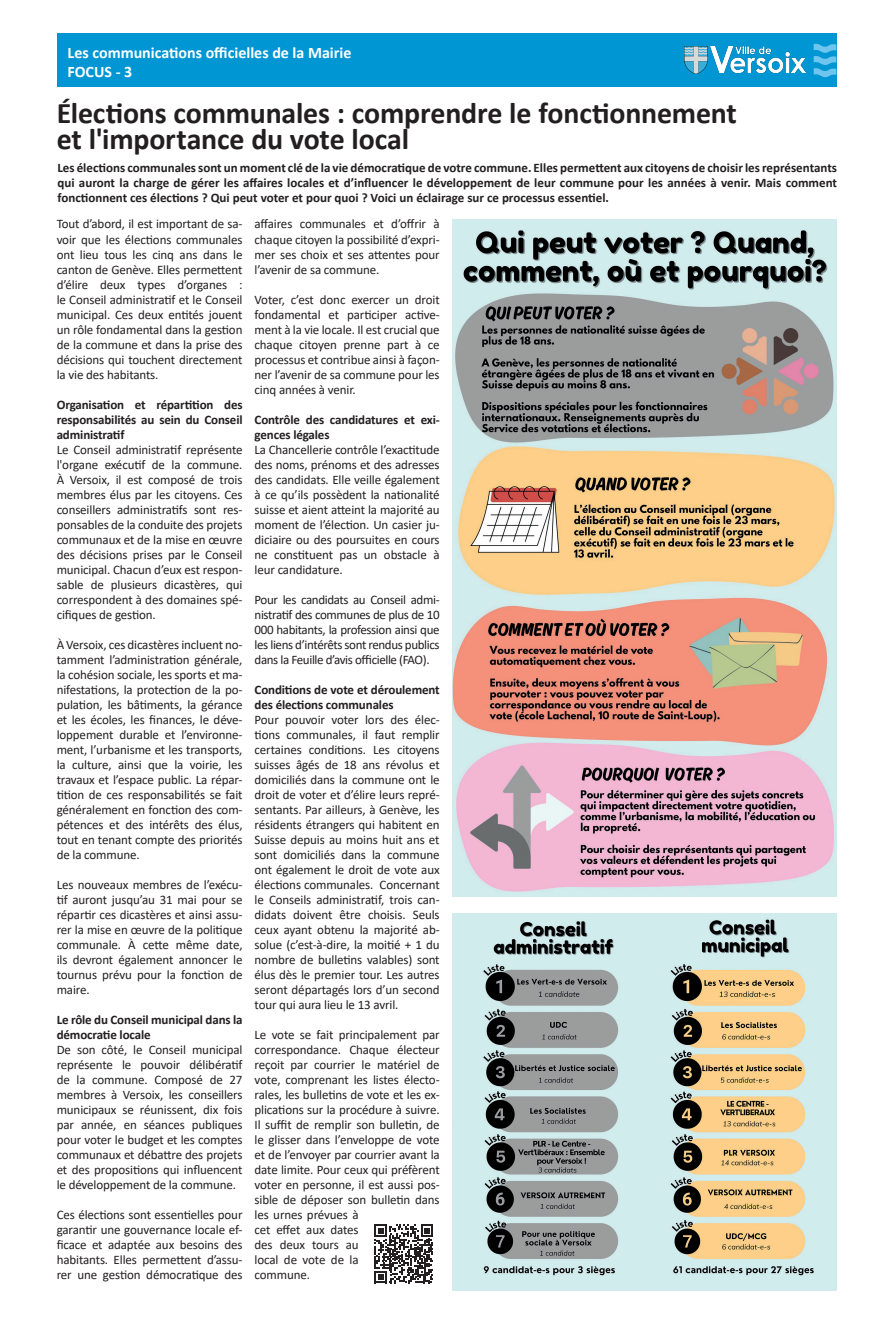
<style>
.page{position:relative;width:893px;height:1333px;background:#fff}
.page>*{position:absolute;margin:0;border:0;box-sizing:border-box;transform-origin:0 0}
.t1{font:700 29.9px "Calibri";letter-spacing:-.005em;color:#231f20}
.t2{font:700 16px "Calibri";color:#fff}
.t3{font:13px/15px "Calibri";letter-spacing:-.01em;color:#231f20;text-align:justify}
.t4{font:700 13px/15px "Calibri";letter-spacing:-.01em;color:#231f20}
</style>
<div class="page">
<img style="left:452px;top:220px;width:384px;height:676px">
<div style="left:57px;top:34px;width:779px;height:53px;background:#0096d4"></div>
<svg style="left:814px;top:44px;width:22px;height:33px"></svg>
<img style="left:684px;top:47px;width:121px;height:27px">
<img style="left:452px;top:913px;width:384px;height:377px">
<svg style="left:375px;top:1224px;width:58px;height:59px"></svg>
<p class="t2" style="left:68px;top:41px;width:285px">Les communications officielles de la Mairie</p>
<p class="t2" style="left:68px;top:60px;width:66px">FOCUS - 3</p>
<p class="t1" style="left:57px;top:92px;width:682px">Élections communales : comprendre le fonctionnement</p>
<p class="t1" style="left:57px;top:118px;width:354px">et l'importance du vote local</p>
<p class="t4" style="left:57px;top:160px;width:781px;text-align:justify">Les élections communales sont un moment clé de la vie démocratique de votre commune. Elles permettent aux citoyens de choisir les représentants qui auront la charge de gérer les affaires locales et d’influencer le développement de leur commune pour les années à venir. Mais comment fonctionnent ces élections ? Qui peut voter et pour quoi ? Voici un éclairage sur ce processus essentiel.</p>
<p class="t3" style="left:57px;top:216px;width:187px">Tout d’abord, il est important de sa&shy;voir que les élections communales ont lieu tous les cinq ans dans le canton de Genève. Elles permettent d’élire deux types d’organes : le Conseil administratif et le Conseil municipal. Ces deux entités jouent un rôle fondamental dans la gestion de la commune et dans la prise des décisions qui touchent directement la vie des habitants.</p>
<p class="t4" style="left:57px;top:396px;width:187px;text-align:justify">Organisation et répartition des responsabilités au sein du Conseil administratif</p>
<p class="t3" style="left:57px;top:441px;width:187px">Le Conseil administratif représente l'organe exécutif de la commune.<br>À Versoix, il est composé de trois membres élus par les citoyens. Ces conseillers administratifs sont res&shy;ponsables de la conduite des projets communaux et de la mise en œuvre des décisions prises par le Conseil municipal. Chacun d’eux est respon&shy;sable de plusieurs dicastères, qui correspondent à des domaines spé&shy;cifiques de gestion.</p>
<p class="t3" style="left:57px;top:636px;width:187px">À Versoix, ces dicastères incluent no&shy;tamment l’administration générale, la cohésion sociale, les sports et ma&shy;nifestations, la protection de la po&shy;pulation, les bâtiments, la gérance et les écoles, les finances, le déve&shy;loppement durable et l’environne&shy;ment, l’urbanisme et les transports, la culture, ainsi que la voirie, les travaux et l’espace public. La répar&shy;tition de ces responsabilités se fait généralement en fonction des com&shy;pétences et des intérêts des élus, tout en tenant compte des priorités de la commune.</p>
<p class="t3" style="left:57px;top:876px;width:187px">Les nouveaux membres de l’exécu&shy;tif auront jusqu’au 31 mai pour se répartir ces dicastères et ainsi assu&shy;rer la mise en œuvre de la politique communale. À cette même date, ils devront également annoncer le tournus prévu pour la fonction de maire.</p>
<p class="t4" style="left:57px;top:1011px;width:187px">Le rôle du Conseil municipal dans la démocratie locale</p>
<p class="t3" style="left:57px;top:1041px;width:187px">De son côté, le Conseil municipal représente le pouvoir délibératif de la commune. Composé de 27 membres à Versoix, les conseillers municipaux se réunissent, dix fois par année, en séances publiques pour voter le budget et les comptes communaux et débattre des projets et des propositions qui influencent le développement de la commune.</p>
<p class="t3" style="left:57px;top:1206px;width:187px">Ces élections sont essentielles pour garantir une gouvernance locale ef&shy;ficace et adaptée aux besoins des habitants. Elles permettent d’assu&shy;rer une gestion démocratique des</p>
<p class="t3" style="left:255px;top:216px;width:187px">affaires communales et d’offrir à chaque citoyen la possibilité d’expri&shy;mer ses choix et ses attentes pour l’avenir de sa commune.</p>
<p class="t3" style="left:255px;top:291px;width:187px">Voter, c’est donc exercer un droit fondamental et participer active&shy;ment à la vie locale. Il est crucial que chaque citoyen prenne part à ce processus et contribue ainsi à façon&shy;ner l’avenir de sa commune pour les cinq années à venir.</p>
<p class="t4" style="left:255px;top:411px;width:187px">Contrôle des candidatures et exi&shy;gences légales</p>
<p class="t3" style="left:255px;top:441px;width:187px">La Chancellerie contrôle l’exactitude des noms, prénoms et des adresses des candidats. Elle veille également à ce qu’ils possèdent la nationalité suisse et aient atteint la majorité au moment de l’élection. Un casier ju&shy;diciaire ou des poursuites en cours ne constituent pas un obstacle à leur candidature.</p>
<p class="t3" style="left:255px;top:591px;width:187px">Pour les candidats au Conseil admi&shy;nistratif des communes de plus de 10<br>000 habitants, la profession ainsi que les liens d’intérêts sont rendus publics dans la Feuille d’avis officielle (FAO).</p>
<p class="t4" style="left:255px;top:681px;width:187px">Conditions de vote et déroulement des élections communales</p>
<p class="t3" style="left:255px;top:711px;width:187px">Pour pouvoir voter lors des élec&shy;tions communales, il faut remplir certaines conditions. Les citoyens suisses âgés de 18 ans révolus et domiciliés dans la commune ont le droit de voter et d’élire leurs repré&shy;sentants. Par ailleurs, à Genève, les résidents étrangers qui habitent en Suisse depuis au moins huit ans et sont domiciliés dans la commune ont également le droit de vote aux élections communales. Concernant le Conseils administratif, trois can&shy;didats doivent être choisis. Seuls ceux ayant obtenu la majorité ab&shy;solue (c’est-à-dire, la moitié + 1 du nombre de bulletins valables) sont élus dès le premier tour. Les autres seront départagés lors d’un second tour qui aura lieu le 13 avril.</p>
<p class="t3" style="left:255px;top:1026px;width:187px;text-align:left">Le vote se fait principalement par correspondance. Chaque électeur reçoit par courrier le matériel de vote, comprenant les listes électo&shy;rales, les bulletins de vote et les ex&shy;plications sur la procédure à suivre.<br>Il suffit de remplir son bulletin, de le glisser dans l’enveloppe de vote et de l’envoyer par courrier avant la date limite. Pour ceux qui préfèrent voter en personne, il est aussi pos&shy;sible de déposer son bulletin dans les urnes prévues à<br>cet effet aux dates<br>des deux tours au<br>local de vote de la<br>commune.</p>
</div>
